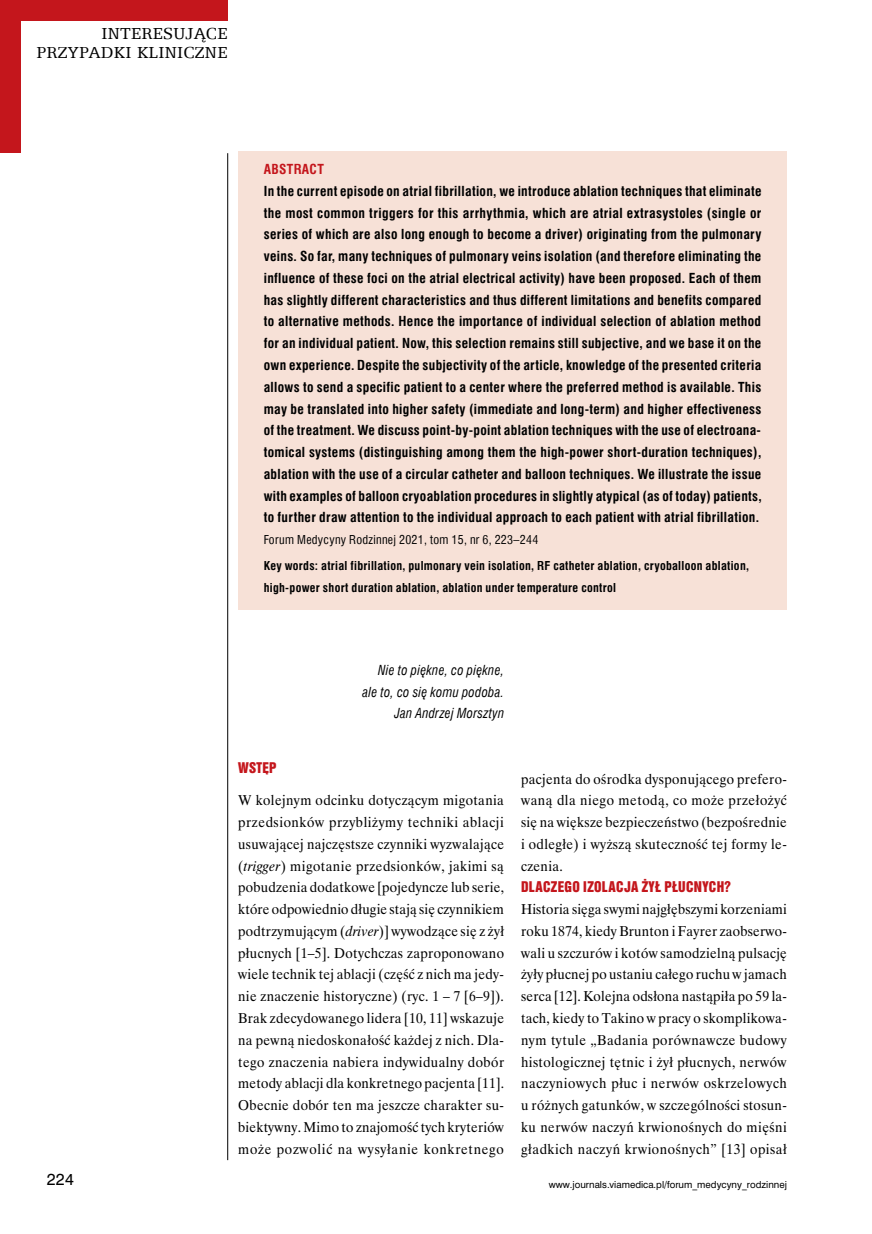
<style>
.page{position:relative;width:872px;height:1234px;background:#fff}
.page>*{position:absolute;margin:0;border:0;box-sizing:border-box;transform-origin:0 0}
.t1{font:18px/19.5px "Egyptian 505 EU";letter-spacing:.015em;color:#000;text-align:right}
.t2{font:15px "Swis 721 PL";color:#000}
.t3{font:14.25px/21.8px "Time Ibis EE";letter-spacing:.035em;color:#000;text-align:justify;scale:.95 1}
.t4{font:700 13.5px/21.8px "Swis 721 Cn EU";letter-spacing:.025em;color:#000;text-align:justify}
.t5{font:italic 13.5px/21.8px "Swis 721 Cn EU";letter-spacing:.025em;color:#000;text-align:right;scale:.95 1}
.t6{font:13.5px "Swis 921 EU";letter-spacing:.025em;color:#c4161c}
.t7{font:700 13.5px "Swis 721 Cn EU";letter-spacing:.025em;color:#c4161c}
.t8{font:700 12px/21.8px "Swis 721 Cn EU";letter-spacing:.025em;color:#000}
.t9{font:12px "Swis 721 Cn EU";letter-spacing:.025em;color:#000}
.t10{font:9px "Swis 721 PL";color:#000}
.s1{font-style:italic}
</style>
<div class="page">
<hr style="left:227px;top:153px;width:1px;height:1006px;background:#000">
<div style="left:0;top:0;width:227px;height:21px;background:#c4161c"></div>
<div style="left:0;top:0;width:21px;height:153px;background:#c4161c"></div>
<div style="left:238px;top:151px;width:549px;height:458px;background:#f7e1d7"></div>
<p class="t1" style="left:37px;top:23px;width:192px">INTERESUJĄCE<br>PRZYPADKI KLINICZNE</p>
<p class="t2" style="left:47px;top:1169px;width:29px">224</p>
<p class="t7" style="left:264px;top:161px;width:62px">Abstract</p>
<p class="t4" style="left:264px;top:181px;width:499px">In the current episode on atrial fibrillation, we introduce ablation techniques that eliminate the most common triggers for this arrhythmia, which are atrial extrasystoles (single or series of which are also long enough to become a driver) originating from the pulmonary veins. So far, many techniques of pulmonary veins isolation (and therefore eliminating the influence of these foci on the atrial electrical activity) have been proposed. Each of them has slightly different characteristics and thus different limitations and benefits compared to alternative methods. Hence the importance of individual selection of ablation method for an individual patient. Now, this selection remains still subjective, and we base it on the own experience. Despite the subjectivity of the article, knowledge of the presented criteria allows to send a specific patient to a center where the preferred method is available. This may be translated into higher safety (immediate and long-term) and higher effectiveness of the treatment. We discuss point-by-point ablation techniques with the use of electroana&shy;tomical systems (distinguishing among them the high-power short-duration techniques), ablation with the use of a circular catheter and balloon techniques. We illustrate the issue with examples of balloon cryoablation procedures in slightly atypical (as of today) patients, to further draw attention to the individual approach to each patient with atrial fibrillation.</p>
<p class="t9" style="left:264px;top:531px;width:276px">Forum Medycyny Rodzinnej 2021, tom 15, nr 6, 223–244</p>
<p class="t8" style="left:264px;top:555px;width:487px">Key words: atrial fibrillation, pulmonary vein isolation, RF catheter ablation, cryoballoon ablation, high-power short duration ablation, ablation under temperature control</p>
<p class="t5" style="left:362px;top:659px;width:151px">Nie to piękne, co piękne, ale to, co się komu podoba.<br>Jan Andrzej Morsztyn</p>
<p class="t6" style="left:238px;top:758px;width:39px">WSTĘP</p>
<p class="t3" style="left:238px;top:789px;width:281px">W kolejnym odcinku dotyczącym migotania przedsionków przybliżymy techniki ablacji usuwającej najczęstsze czynniki wyzwalające (<span class="s1">trigger</span>) migotanie przedsionków, jakimi są pobudzenia dodatkowe [pojedyncze lub serie, które odpowiednio długie stają się czynnikiem podtrzymującym (<span class="s1">driver</span>)] wywodzące się z żył płucnych [1–5]. Dotychczas zaproponowano wiele technik tej ablacji (część z nich ma jedy&shy;nie znaczenie historyczne) (ryc. 1 – 7 [6–9]).<br>Brak zdecydowanego lidera [10, 11] wskazuje na pewną niedoskonałość każdej z nich. Dla&shy;tego znaczenia nabiera indywidualny dobór metody ablacji dla konkretnego pacjenta [11].<br>Obecnie dobór ten ma jeszcze charakter su&shy;biektywny. Mimo to znajomość tych kryteriów może pozwolić na wysyłanie konkretnego</p>
<p class="t3" style="left:521px;top:767px;width:281px">pacjenta do ośrodka dysponującego prefero&shy;waną dla niego metodą, co może przełożyć się na większe bezpieczeństwo (bezpośrednie i odległe) i wyższą skuteczność tej formy le&shy;czenia.</p>
<p class="t6" style="left:521px;top:878px;width:211px">DLACZEGO IZOLACJA ŻYŁ PŁUCNYCH?</p>
<p class="t3" style="left:521px;top:898px;width:281px">Historia sięga swymi najgłębszymi korzeniami roku 1874, kiedy Brunton i Fayrer zaobserwo&shy;wali u szczurów i kotów samodzielną pulsację żyły płucnej po ustaniu całego ruchu w jamach serca [12]. Kolejna odsłona nastąpiła po 59 la&shy;tach, kiedy to Takino w pracy o skomplikowa&shy;nym tytule „Badania porównawcze budowy histologicznej tętnic i żył płucnych, nerwów naczyniowych płuc i nerwów oskrzelowych u różnych gatunków, w szczególności stosun&shy;ku nerwów naczyń krwionośnych do mięśni gładkich naczyń krwionośnych” [13] opisał</p>
<p class="t10" style="left:549px;top:1178px;width:240px">www.journals.viamedica.pl/forum_medycyny_rodzinnej</p>
</div>
